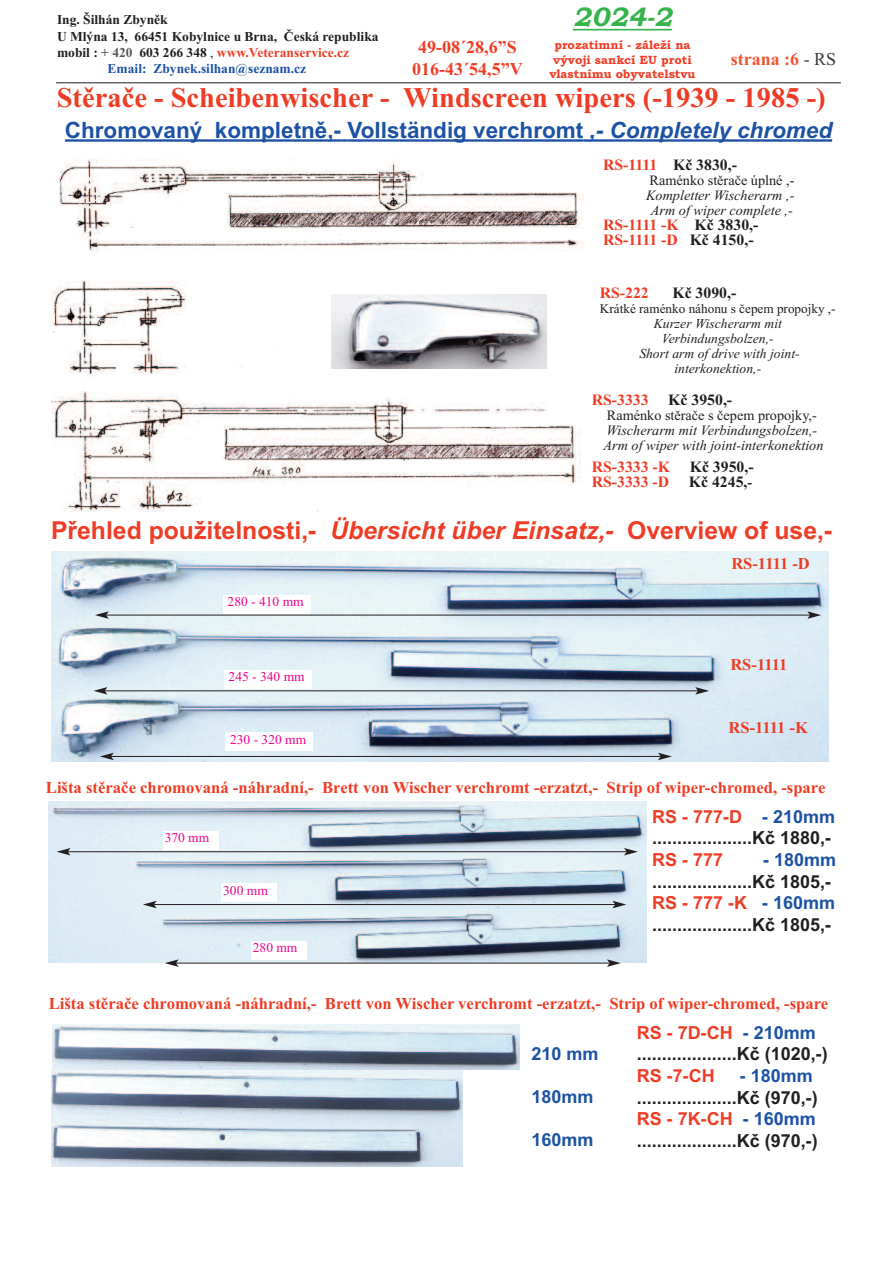
<style>
.page{position:relative;width:893px;height:1263px;background:#fff}
.page>*{position:absolute;margin:0;border:0;box-sizing:border-box;transform-origin:0 0}
.t1{font:700 28.5px "Times New Roman";color:#ef3c25}
.t2{font:italic 700 27px "Bookman Old Style";color:#36b44b}
.t3{font:700 24.75px "Arial";color:#ef3c25}
.t4{font:700 22.5px "Arial";color:#1c52a4}
.t5{font:700 18px/21.6px "Arial";color:#231f20}
.t6{font:700 18px "Arial";color:#1c52a4}
.t7{font:700 18px/21.6px "Times New Roman";color:#ef3c25;text-align:center}
.t8{font:700 18px "Arial";color:#ef3c25}
.t9{font:700 18px "Times New Roman";color:#f05431}
.t10{font:700 16.65px "Times New Roman";color:#ef3c25}
.t11{font:700 16.5px "Times New Roman";letter-spacing:-.055em;color:#ef3c25}
.t12{font:700 15.75px/15px "Times New Roman";color:#ef3c25}
.t13{font:700 15.75px "Times New Roman";color:#231f20}
.t14{font:italic 14.25px/15px "Times New Roman";color:#231f20;text-align:center}
.t15{font:14.25px "Times New Roman";color:#231f20}
.t16{font:italic 13.65px/15px "Times New Roman";color:#231f20;text-align:center}
.t17{font:700 13.5px "Times New Roman";color:#231f20}
.t18{font:13.5px "Times New Roman";color:#ed028c}
.t19{font:700 13.5px "Times New Roman";color:#ef3c25}
.t20{font:700 13.5px "Times New Roman";color:#1c52a4}
.t21{font:13.2px "Times New Roman";color:#231f20}
.t22{font:700 12px/14.4px "Bookman Old Style";color:#ef3c25;text-align:center}
.s1{color:#231f20}
.s2{color:#57585a}
.s3{font-weight:400;color:#231f20}
.s4{font-weight:400;color:#3e3e3f}
.s5{font-style:italic}
.s6{color:#ef3c25}
.s7{font-size:14.25px}
.s8{color:#1c52a4}
</style>
<div class="page">
<hr style="left:56px;top:82px;width:785px;height:1px;background:#231f20">
<hr style="left:65px;top:139px;width:276px;height:3px;background:#1c52a4">
<svg style="left:341px;top:139px;width:6px;height:3px"></svg>
<hr style="left:347px;top:139px;width:236px;height:3px;background:#1c52a4">
<hr style="left:583px;top:139px;width:249px;height:3px;background:#1c52a4">
<img style="left:57px;top:159px;width:527px;height:92px">
<img style="left:51px;top:281px;width:190px;height:95px">
<img style="left:332px;top:294px;width:214px;height:75px">
<img style="left:51px;top:391px;width:530px;height:121px">
<img style="left:52px;top:551px;width:777px;height:211px">
<img style="left:49px;top:801px;width:598px;height:161px">
<img style="left:51px;top:1070px;width:412px;height:96px">
<hr style="left:106px;top:615px;width:704px;height:1px;background:#231f20">
<svg style="left:95px;top:611px;width:14px;height:8px"></svg>
<svg style="left:807px;top:611px;width:14px;height:8px"></svg>
<hr style="left:105px;top:690px;width:593px;height:1px;background:#231f20">
<svg style="left:94px;top:687px;width:13px;height:8px"></svg>
<svg style="left:695px;top:687px;width:14px;height:8px"></svg>
<hr style="left:111px;top:756px;width:550px;height:1px;background:#231f20">
<svg style="left:100px;top:753px;width:14px;height:7px"></svg>
<svg style="left:658px;top:753px;width:14px;height:7px"></svg>
<div style="left:223px;top:596px;width:87px;height:18px;background:#fff"></div>
<div style="left:224px;top:670px;width:87px;height:18px;background:#fff"></div>
<div style="left:225px;top:733px;width:88px;height:18px;background:#fff"></div>
<hr style="left:176px;top:963px;width:434px;height:1px;background:#231f20">
<svg style="left:165px;top:959px;width:14px;height:8px"></svg>
<svg style="left:607px;top:959px;width:14px;height:8px"></svg>
<hr style="left:154px;top:904px;width:461px;height:1px;background:#231f20">
<svg style="left:143px;top:901px;width:14px;height:7px"></svg>
<svg style="left:612px;top:901px;width:14px;height:7px"></svg>
<hr style="left:68px;top:851px;width:559px;height:1px;background:#231f20">
<svg style="left:57px;top:848px;width:14px;height:7px"></svg>
<svg style="left:624px;top:848px;width:14px;height:7px"></svg>
<div style="left:163px;top:831px;width:55px;height:18px;background:#fff"></div>
<div style="left:251px;top:941px;width:55px;height:18px;background:#fff"></div>
<div style="left:222px;top:884px;width:55px;height:18px;background:#fff"></div>
<img style="left:52px;top:1025px;width:468px;height:44px">
<hr style="left:573px;top:29px;width:99px;height:1px;background:#36b44b">
<p class="t17" style="left:57px;top:12px;width:112px">Ing. Šilhán Zbyněk</p>
<p class="t17" style="left:57px;top:28px;width:323px">U Mlýna 13, 66451 Kobylnice u Brna, Česká republika</p>
<p class="t19" style="left:57px;top:44px;width:294px"><span class="s1">mobil :</span> <span class="s2">+ 420</span> <span class="s1">603 266 348</span> <span class="s3">,</span> www.Veteranservice.cz</p>
<p class="t20" style="left:108px;top:60px;width:200px">Email: Zbynek.silhan@seznam.cz</p>
<p class="t7" style="left:412px;top:36px;width:112px">49-08´28,6”S<br>016-43´54,5”V</p>
<h2 class="t2" style="left:573px;top:1px;width:101px">2024-2</h2>
<p class="t22" style="left:549px;top:38px;width:148px">prozatimní - záleží na vývoji sankcí EU proti vlastnímu obyvatelstvu</p>
<p class="t9" style="left:731px;top:48px;width:107px">strana :6 <span class="s4">- RS</span></p>
<h1 class="t1" style="left:57px;top:81px;width:770px">Stěrače - Scheibenwischer - Windscreen wipers (-1939 - 1985 -)</h1>
<p class="t4" style="left:65px;top:117px;width:769px">Chromovaný kompletně,- Vollständig verchromt <span class="s5">,- Completely chromed</span></p>
<p class="t13" style="left:603px;top:155px;width:135px"><span class="s6">RS-1111</span> Kč 3830,-</p>
<p class="t15" style="left:650px;top:172px;width:146px">Raménko stěrače úplné ,-</p>
<p class="t14" style="left:646px;top:187px;width:150px">Kompletter Wischerarm ,-<br>Arm of wiper complete ,-</p>
<p class="t12" style="left:603px;top:217px;width:157px">RS-1111 -K <span class="s1">Kč 3830,-<br></span>RS-1111 -D <span class="s1">Kč 4150,-</span></p>
<p class="t12" style="left:600px;top:285px;width:51px">RS-222</p>
<p class="t13" style="left:672px;top:284px;width:65px">Kč 3090,-</p>
<p class="t21" style="left:600px;top:301px;width:237px">Krátké raménko náhonu s čepem propojky ,-</p>
<p class="t16" style="left:639px;top:316px;width:162px">Kurzer Wischerarm mit<br>Verbindungsbolzen,-<br>Short arm of drive with joint&shy;interkonektion,-</p>
<p class="t13" style="left:592px;top:390px;width:142px"><span class="s6">RS-3333</span> Kč 3950,-</p>
<p class="t15" style="left:607px;top:406px;width:211px">Raménko stěrače s čepem propojky,-</p>
<p class="t14" style="left:603px;top:422px;width:222px;text-align:left">Wischerarm mit Verbindungsbolzen,-<br>Arm of wiper with joint-interkonektion</p>
<p class="t12" style="left:592px;top:459px;width:163px">RS-3333 -K <span class="s1">Kč 3950,-<br></span>RS-3333 -D</p>
<p class="t13" style="left:689px;top:472px;width:65px">Kč 4245,<span class="s7">-</span></p>
<h3 class="t3" style="left:51px;top:516px;width:783px">Přehled použitelnosti,- <span class="s5">Übersicht über Einsatz,-</span> Overview of use,-</h3>
<p class="t18" style="left:228px;top:594px;width:78px">280 - 410 mm</p>
<p class="t18" style="left:229px;top:668px;width:78px">245 - 340 mm</p>
<p class="t11" style="left:731px;top:554px;width:80px">RS-1111 -D</p>
<p class="t11" style="left:730px;top:655px;width:58px">RS-1111</p>
<p class="t11" style="left:729px;top:717px;width:81px">RS-1111 -K</p>
<p class="t18" style="left:230px;top:731px;width:78px">230 - 320 mm</p>
<p class="t10" style="left:46px;top:777px;width:781px">Lišta stěrače chromovaná -náhradní,- Brett von Wischer verchromt -erzatzt,- Strip of wiper-chromed, -spare</p>
<p class="t18" style="left:165px;top:830px;width:46px">370 mm</p>
<p class="t5" style="left:652px;top:806px;width:185px"><span class="s6">RS - 777-D</span> <span class="s8">- 210mm </span>....................Kč 1880,-</p>
<p class="t8" style="left:652px;top:849px;width:73px">RS - 777</p>
<p class="t6" style="left:763px;top:849px;width:75px">- 180mm</p>
<p class="t5" style="left:652px;top:871px;width:185px">....................Kč 1805,-<br><span class="s6">RS - 777 -K</span> <span class="s8">- 160mm </span>....................Kč 1805,-</p>
<p class="t18" style="left:223px;top:882px;width:46px">300 mm</p>
<p class="t18" style="left:253px;top:940px;width:46px">280 mm</p>
<p class="t10" style="left:49px;top:993px;width:781px">Lišta stěrače chromovaná -náhradní,- Brett von Wischer verchromt -erzatzt,- Strip of wiper-chromed, -spare</p>
<p class="t5" style="left:637px;top:1022px;width:193px"><span class="s6">RS - 7D-CH</span> <span class="s8">- 210mm </span>....................Kč (1020,-)</p>
<p class="t8" style="left:637px;top:1065px;width:79px">RS -7-CH</p>
<p class="t6" style="left:740px;top:1065px;width:75px">- 180mm</p>
<p class="t5" style="left:637px;top:1087px;width:183px;text-align:justify">....................Kč (970,-)<br><span class="s6">RS - 7K-CH</span> <span class="s8">- 160mm </span>....................Kč (970,-)</p>
<p class="t6" style="left:531px;top:1043px;width:69px">210 mm</p>
<p class="t6" style="left:531px;top:1086px;width:64px">180mm</p>
<p class="t6" style="left:531px;top:1129px;width:64px">160mm</p>
</div>
